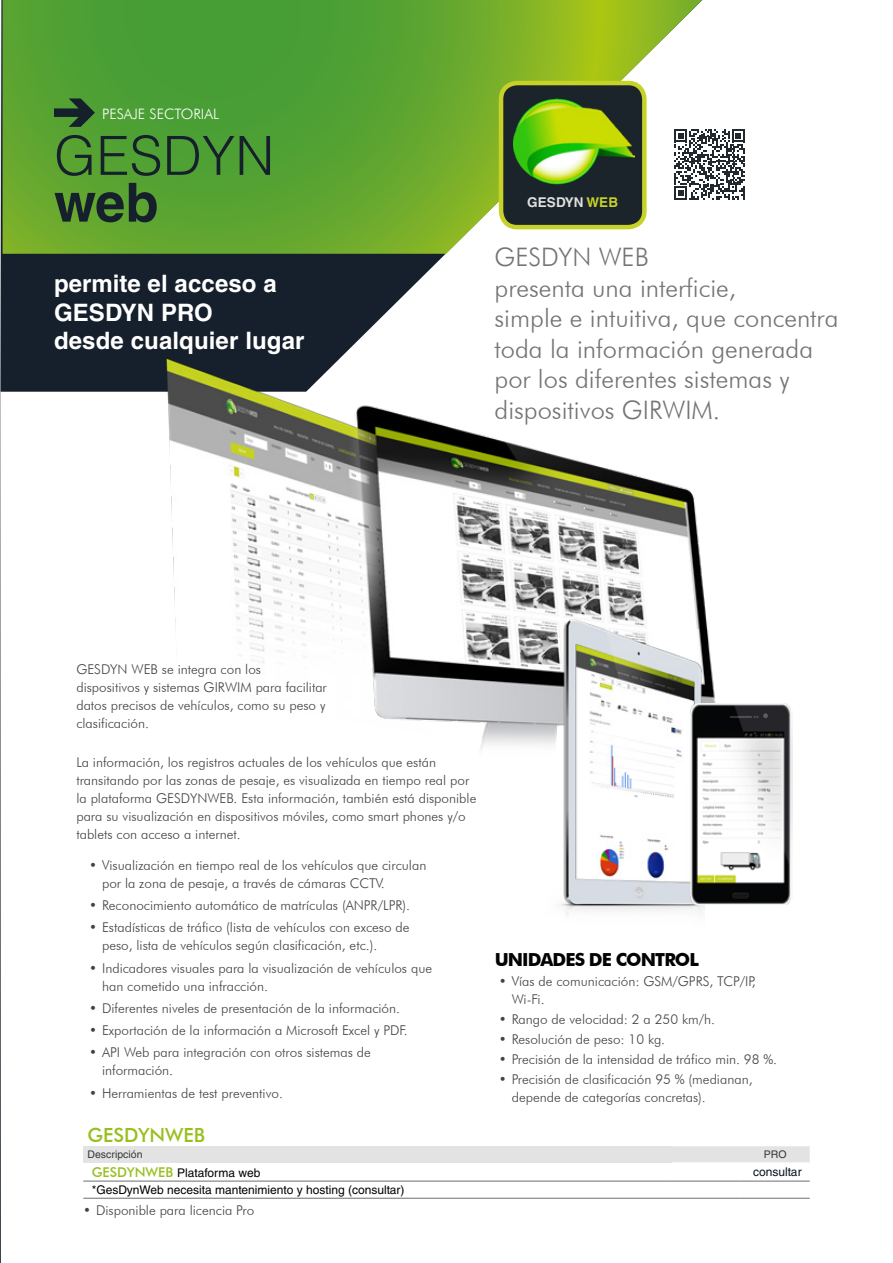
<style>
.page{position:relative;width:893px;height:1263px;background:#fff}
.page>*{position:absolute;margin:0;border:0;box-sizing:border-box;transform-origin:0 0}
.t1{font:300 54px "Helvetica LT Std";letter-spacing:.005em;color:#16202c}
.t2{font:700 54px "Helvetica LT Std";color:#16202c}
.t3{font:300 25.5px/30.6px "Futura BT";color:#747477}
.t4{font:700 24px/28.8px "Helvetica LT Std";letter-spacing:.005em;color:#fff}
.t5{font:500 19.5px "Futura BT";color:#98bf1e}
.t6{font:700 18px "Futura BT";letter-spacing:-.05em;color:#010202}
.t7{font:300 14.4px "Futura BT";color:#fff}
.t8{font:300 13.5px/18px "Futura BT";color:#424244}
.t9{font:700 13.5px "Helvetica LT Std";letter-spacing:.005em;color:#dfe0e0}
.t10{font:12px "Helvetica LT Std";color:#000}
.t11{font:12px "Helvetica LT Std";color:#06131e}
.t12{font:10.5px "Helvetica LT Std";color:#353835}
.s1{color:#c6d227}
.s2{font-family:"Futura BT";font-weight:500;font-size:13.5px;color:#98bf1e}
</style>
<div class="page">
<svg style="left:1px;top:0;width:445px;height:392px;background:#2c3540"></svg>
<svg style="left:0;top:54px;width:1px;height:1209px"></svg>
<svg style="left:3px;top:0;width:699px;height:254px;background:#70af45"></svg>
<div style="left:83px;top:1146px;width:589px;height:16px;background:#e3e3e4"></div>
<div style="left:672px;top:1146px;width:138px;height:16px;background:#e3e3e4"></div>
<hr style="left:83px;top:1198px;width:589px;height:1px;background:#6c6d6e">
<hr style="left:672px;top:1198px;width:69px;height:1px;background:#6c6d6e">
<hr style="left:741px;top:1198px;width:69px;height:1px;background:#6c6d6e">
<hr style="left:83px;top:1181px;width:589px;height:1px;background:#6c6d6e">
<hr style="left:672px;top:1181px;width:69px;height:1px;background:#6c6d6e">
<hr style="left:741px;top:1181px;width:69px;height:1px;background:#6c6d6e">
<svg style="left:54px;top:98px;width:41px;height:29px"></svg>
<img style="left:128px;top:348px;width:588px;height:402px">
<img style="left:493px;top:591px;width:212px;height:325px">
<img style="left:688px;top:703px;width:105px;height:201px">
<div style="left:501px;top:83px;width:143px;height:144px;background:#1b232b;border-radius:16px"></div>
<div style="left:499px;top:81px;width:148px;height:148px;border:4px solid #c6d227;border-radius:16px"></div>
<img style="left:513px;top:98px;width:122px;height:87px">
<svg style="left:674px;top:129px;width:71px;height:71px"></svg>
<p class="t7" style="left:102px;top:105px;width:118px">PESAJE SECTORIAL</p>
<h1 class="t1" style="left:54px;top:122px;width:222px">GESDYN</h1>
<h1 class="t2" style="left:54px;top:170px;width:106px">web</h1>
<h3 class="t4" style="left:54px;top:269px;width:252px">permite el acceso a<br>GESDYN PRO<br>desde cualquier lugar</h3>
<p class="t9" style="left:527px;top:194px;width:92px">GESDYN <span class="s1">WEB</span></p>
<h2 class="t3" style="left:495px;top:241px;width:345px">GESDYN WEB<br>presenta una interficie,<br>simple e intuitiva, que concentra toda la información generada por los diferentes sistemas y dispositivos GIRWIM.</h2>
<p class="t8" style="left:76px;top:660px;width:252px">GESDYN WEB se integra con los dispositivos y sistemas GIRWIM para facilitar datos precisos de vehículos, como su peso y clasificación.</p>
<p class="t8" style="left:76px;top:753px;width:402px">La información, los registros actuales de los vehículos que están transitando por las zonas de pesaje, es visualizada en tiempo real por la plataforma GESDYNWEB. Esta información, también está disponible para su visualización en dispositivos móviles, como smart phones y/o tablets con acceso a internet.</p>
<p class="t8" style="left:102px;top:856px;width:326px;text-indent:-13px">• Visualización en tiempo real de los vehículos que circulan por la zona de pesaje, a través de cámaras CCTV.</p>
<p class="t8" style="left:89px;top:896px;width:322px">• Reconocimiento automático de matrículas (ANPR/LPR).</p>
<p class="t8" style="left:102px;top:918px;width:309px;text-indent:-13px">• Estadísticas de tráfico (lista de vehículos con exceso de peso, lista de vehículos según clasificación, etc.).</p>
<p class="t8" style="left:102px;top:958px;width:332px;text-indent:-13px">• Indicadores visuales para la visualización de vehículos que han cometido una infracción.</p>
<p class="t8" style="left:89px;top:999px;width:312px">• Diferentes niveles de presentación de la información.</p>
<p class="t8" style="left:89px;top:1021px;width:320px">• Exportación de la información a Microsoft Excel y PDF.</p>
<p class="t8" style="left:102px;top:1043px;width:270px;text-indent:-13px">• API Web para integración con otros sistemas de información.</p>
<p class="t8" style="left:89px;top:1083px;width:195px">• Herramientas de test preventivo.</p>
<h3 class="t6" style="left:495px;top:948px;width:206px">UNIDADES DE CONTROL</h3>
<p class="t8" style="left:512px;top:972px;width:246px;text-indent:-13px">• Vías de comunicación: GSM/GPRS, TCP/IP,<br>Wi-Fi.</p>
<p class="t8" style="left:499px;top:1010px;width:218px">• Rango de velocidad: 2 a 250 km/h.</p>
<p class="t8" style="left:499px;top:1030px;width:168px">• Resolución de peso: 10 kg.</p>
<p class="t8" style="left:499px;top:1050px;width:280px">• Precisión de la intensidad de tráfico min. 98 %.</p>
<p class="t8" style="left:512px;top:1070px;width:242px;text-indent:-13px">• Precisión de clasificación 95 % (medianan, depende de categorías concretas).</p>
<h3 class="t5" style="left:88px;top:1123px;width:119px">GESDYNWEB</h3>
<p class="t12" style="left:88px;top:1148px;width:56px">Descripción</p>
<p class="t12" style="left:764px;top:1148px;width:24px">PRO</p>
<p class="t10" style="left:92px;top:1166px;width:170px"><span class="s2">GESDYNWEB</span> Plataforma web</p>
<p class="t11" style="left:753px;top:1164px;width:50px">consultar</p>
<p class="t10" style="left:92px;top:1183px;width:314px">*GesDynWeb necesita mantenimiento y hosting (consultar)</p>
<p class="t8" style="left:83px;top:1201px;width:173px">• Disponible para licencia Pro</p>
</div>
